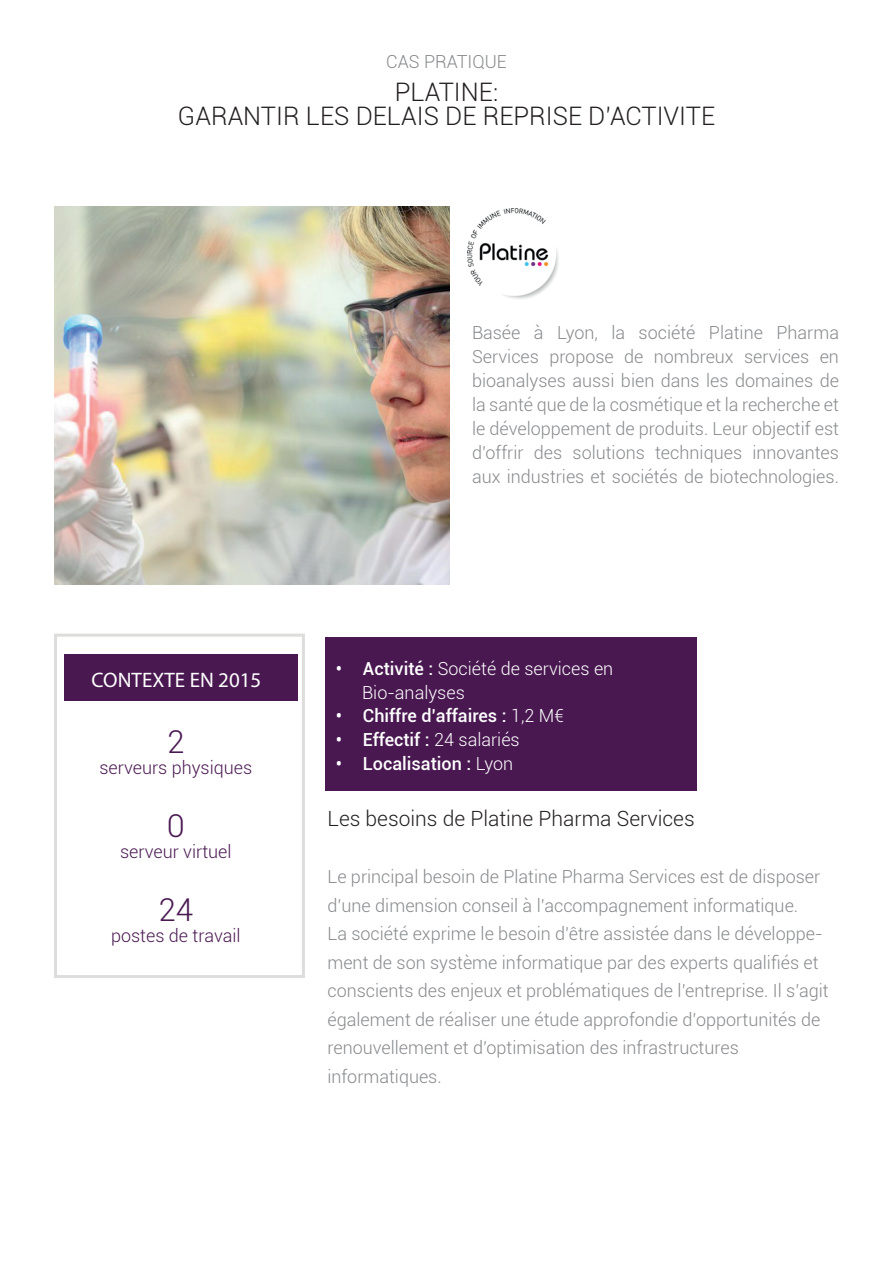
<style>
.page{position:relative;width:893px;height:1263px;background:#fff}
.page>*{position:absolute;margin:0;border:0;box-sizing:border-box;transform-origin:0 0}
.t1{font:300 31.5px "Roboto";color:#491851}
.t2{font:300 25.5px/24px "Roboto";color:#231f20;text-align:center}
.t3{font:300 21px "Roboto";color:#231f20}
.t4{font:21px "Myriad Pro";color:#fff}
.t5{font:300 18px/28.5px "Roboto";color:#87898c;text-align:justify}
.t6{font:500 18px "Roboto";color:#fff}
.t7{font:300 18px "Roboto";color:#491851}
.t8{font:300 18px/24px "Roboto";color:#fff}
.s1{font-weight:500}
.s2{font-weight:300}
</style>
<div class="page">
<div style="left:54px;top:634px;width:251px;height:344px;border:3px solid #dddddb"></div>
<div style="left:65px;top:654px;width:233px;height:47px;background:#491851"></div>
<div style="left:325px;top:638px;width:371px;height:153px;background:#491851"></div>
<img style="left:54px;top:206px;width:396px;height:379px">
<img style="left:468px;top:208px;width:91px;height:91px">
<p class="t5" style="left:386px;top:46px;width:122px">CAS PRATIQUE</p>
<h2 class="t2" style="left:178px;top:79px;width:539px">PLATINE:<br>GARANTIR LES DELAIS DE REPRISE D’ACTIVITE</h2>
<p class="t5" style="left:472px;top:320px;width:369px;line-height:24px">Basée à Lyon, la société Platine Pharma Services propose de nombreux services en bioanalyses aussi bien dans les domaines de la santé que de la cosmétique et la recherche et le développement de produits. Leur objectif est d’offrir des solutions techniques innovantes aux industries et sociétés de biotechnologies.</p>
<p class="t4" style="left:92px;top:667px;width:171px">CONTEXTE EN 2015</p>
<h1 class="t1" style="left:167px;top:720px;width:19px">2</h1>
<p class="t7" style="left:99px;top:755px;width:154px">serveurs physiques</p>
<h1 class="t1" style="left:167px;top:804px;width:19px">0</h1>
<p class="t7" style="left:120px;top:839px;width:113px">serveur virtuel</p>
<h1 class="t1" style="left:158px;top:888px;width:36px">24</h1>
<p class="t7" style="left:111px;top:923px;width:131px">postes de travail</p>
<p class="t8" style="left:362px;top:655px;width:253px;text-indent:-26px"><span class="s1">• Activité :</span> Société de services en<br>Bio-analyses</p>
<p class="t6" style="left:336px;top:703px;width:229px">• Chiffre d’affaires : <span class="s2">1,2 M€</span></p>
<p class="t6" style="left:336px;top:727px;width:185px">• Effectif : <span class="s2">24 salariés</span></p>
<p class="t6" style="left:336px;top:751px;width:179px">• Localisation : <span class="s2">Lyon</span></p>
<p class="t3" style="left:327px;top:804px;width:369px">Les besoins de Platine Pharma Services</p>
<p class="t5" style="left:327px;top:862px;width:503px;text-align:left">Le principal besoin de Platine Pharma Services est de disposer d’une dimension conseil à l’accompagnement informatique.<br>La société exprime le besoin d’être assistée dans le développe&shy;ment de son système informatique par des experts qualifiés et conscients des enjeux et problématiques de l’entreprise. Il s’agit également de réaliser une étude approfondie d’opportunités de renouvellement et d’optimisation des infrastructures informatiques.</p>
</div>
